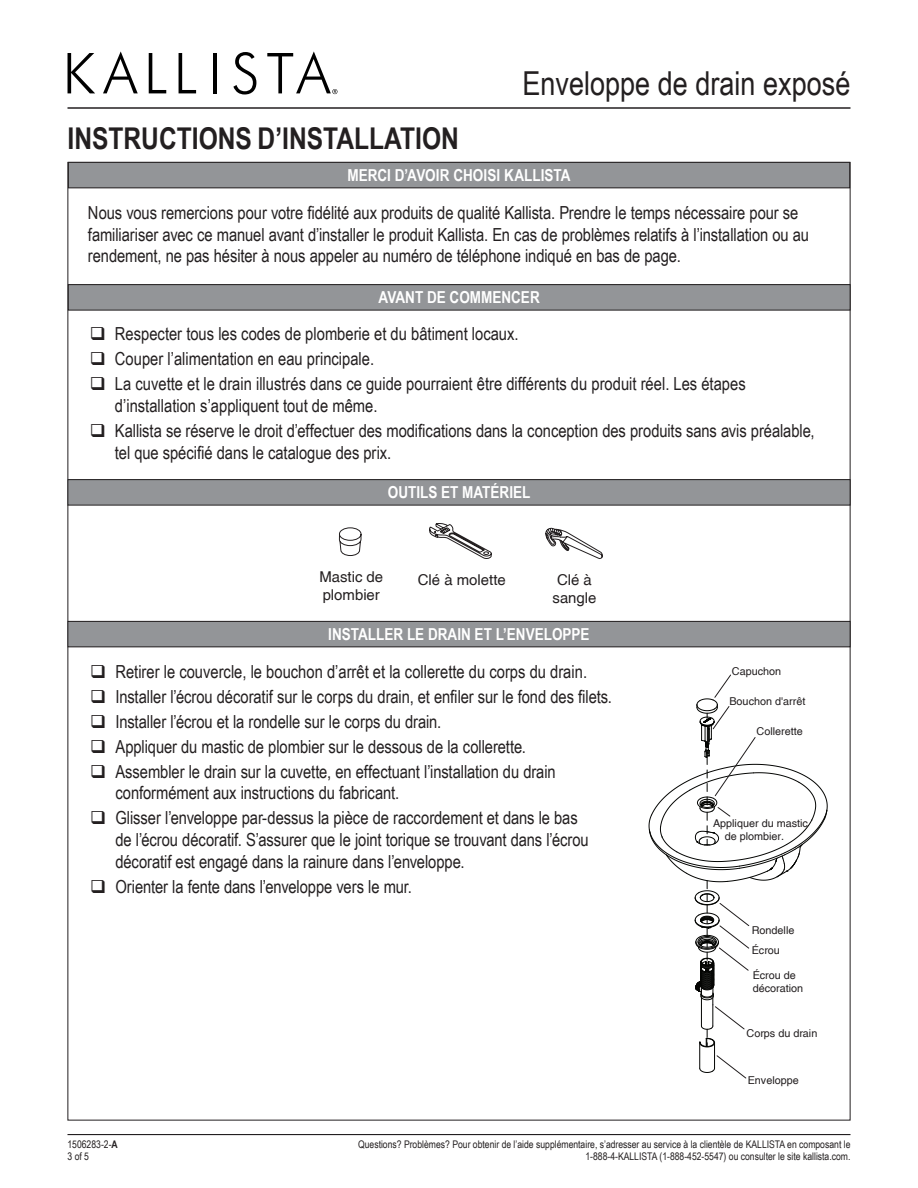
<style>
.page{position:relative;width:918px;height:1188px;background:#fff}
.page>*{position:absolute;margin:0;border:0;box-sizing:border-box;transform-origin:0 0}
.t1{font:33px "Arial Narrow";color:#231f20}
.t2{font:700 30px "Arial Narrow";color:#231f20}
.Body{font:18px/21.6px "Arial Narrow";letter-spacing:-.005em;color:#231f20}
.Section_Heading{font:700 16.5px "Arial Narrow";color:#fff}
.Caution_Line{font:700 16.5px "Arial Narrow";letter-spacing:.005em;color:#fff}
.t3{font:15px/17.9px "Helvetica";color:#231f20;text-align:center}
.t4{font:10.8px/12.9px "Helvetica";color:#211d1e}
.t5{font:10.5px/12.6px "Arial Narrow";color:#231f20}
.s1{font-weight:700}
</style>
<div class="page">
<svg style="left:68px;top:53px;width:27px;height:40px"></svg>
<svg style="left:103px;top:51px;width:35px;height:42px"></svg>
<svg style="left:149px;top:53px;width:17px;height:40px"></svg>
<svg style="left:179px;top:53px;width:17px;height:40px"></svg>
<hr style="left:213px;top:53px;width:4px;height:40px;background:#000">
<svg style="left:233px;top:52px;width:23px;height:42px"></svg>
<svg style="left:267px;top:51px;width:70px;height:43px"></svg>
<hr style="left:68px;top:107px;width:782px;height:2px;background:#231f20">
<hr style="left:68px;top:1134px;width:782px;height:1px;background:#231f20">
<div style="left:68px;top:162px;width:782px;height:26px;background:#939598"></div>
<div style="left:68px;top:162px;width:782px;height:26px;border:1px solid #231f20"></div>
<div style="left:68px;top:285px;width:782px;height:25px;background:#939598"></div>
<div style="left:68px;top:284px;width:782px;height:26px;border:1px solid #231f20"></div>
<div style="left:68px;top:621px;width:782px;height:26px;background:#939598"></div>
<div style="left:68px;top:621px;width:782px;height:26px;border:1px solid #231f20"></div>
<div style="left:68px;top:480px;width:782px;height:25px;background:#939598"></div>
<div style="left:68px;top:479px;width:782px;height:27px;border:1px solid #231f20"></div>
<svg style="left:648px;top:675px;width:180px;height:404px"></svg>
<svg style="left:429px;top:523px;width:63px;height:36px"></svg>
<svg style="left:545px;top:527px;width:58px;height:32px"></svg>
<svg style="left:339px;top:527px;width:23px;height:29px"></svg>
<h2 class="t2" style="left:68px;top:115px;width:393px">INSTRUCTIONS D’INSTALLATION</h2>
<h1 class="t1" style="left:522px;top:59px;width:329px">Enveloppe de drain exposé</h1>
<p class="Caution_Line" style="left:347px;top:163px;width:225px">MERCI D’AVOIR CHOISI KALLISTA</p>
<p class="Body" style="left:88px;top:201px;width:723px">Nous vous remercions pour votre fidélité aux produits de qualité Kallista. Prendre le temps nécessaire pour se familiariser avec ce manuel avant d’installer le produit Kallista. En cas de problèmes relatifs à l’installation ou au rendement, ne pas hésiter à nous appeler au numéro de téléphone indiqué en bas de page.</p>
<p class="Section_Heading" style="left:379px;top:285px;width:163px">AVANT DE COMMENCER</p>
<p class="Body" style="left:115px;top:323px;width:405px">Respecter tous les codes de plomberie et du bâtiment locaux.</p>
<p class="Body" style="left:115px;top:348px;width:261px">Couper l’alimentation en eau principale.</p>
<p class="Body" style="left:115px;top:373px;width:632px">La cuvette et le drain illustrés dans ce guide pourraient être différents du produit réel. Les étapes d’installation s’appliquent tout de même.</p>
<p class="Body" style="left:115px;top:419px;width:701px">Kallista se réserve le droit d’effectuer des modifications dans la conception des produits sans avis préalable, tel que spécifié dans le catalogue des prix.</p>
<p class="Section_Heading" style="left:388px;top:480px;width:144px">OUTILS ET MATÉRIEL</p>
<p class="t3" style="left:319px;top:568px;width:65px;text-align:left">Mastic de plombier</p>
<p class="t3" style="left:418px;top:571px;width:89px">Clé à molette</p>
<p class="t3" style="left:553px;top:571px;width:45px">Clé à sangle</p>
<p class="Section_Heading" style="left:328px;top:622px;width:263px">INSTALLER LE DRAIN ET L’ENVELOPPE</p>
<p class="Body" style="left:115px;top:660px;width:473px">Retirer le couvercle, le bouchon d’arrêt et la collerette du corps du drain.</p>
<p class="Body" style="left:115px;top:685px;width:498px">Installer l’écrou décoratif sur le corps du drain, et enfiler sur le fond des filets.</p>
<p class="Body" style="left:115px;top:710px;width:327px">Installer l’écrou et la rondelle sur le corps du drain.</p>
<p class="Body" style="left:115px;top:735px;width:412px">Appliquer du mastic de plombier sur le dessous de la collerette.</p>
<p class="Body" style="left:115px;top:760px;width:442px">Assembler le drain sur la cuvette, en effectuant l’installation du drain conformément aux instructions du fabricant.</p>
<p class="Body" style="left:115px;top:807px;width:475px">Glisser l’enveloppe par-dessus la pièce de raccordement et dans le bas de l’écrou décoratif. S’assurer que le joint torique se trouvant dans l’écrou décoratif est engagé dans la rainure dans l’enveloppe.</p>
<p class="Body" style="left:115px;top:875px;width:298px">Orienter la fente dans l’enveloppe vers le mur.</p>
<p class="t4" style="left:732px;top:665px;width:51px">Capuchon</p>
<p class="t4" style="left:729px;top:695px;width:77px">Bouchon d'arrêt</p>
<p class="t4" style="left:757px;top:725px;width:48px">Collerette</p>
<p class="t4" style="left:725px;top:817px;width:85px;text-indent:-12px">Appliquer du mastic de plombier.</p>
<p class="t4" style="left:752px;top:920px;width:44px;line-height:19.8px">Rondelle<br>Écrou</p>
<p class="t4" style="left:753px;top:968px;width:52px">Écrou de décoration</p>
<p class="t4" style="left:747px;top:1027px;width:72px">Corps du drain</p>
<p class="t4" style="left:748px;top:1074px;width:53px">Enveloppe</p>
<p class="t5" style="left:68px;top:1137px;width:52px">1506283-2-<span class="s1">A<br></span>3 of 5</p>
<p class="t5" style="left:358px;top:1137px;width:494px;text-align:right">Questions? Problèmes? Pour obtenir de l’aide supplémentaire, s’adresser au service à la clientèle de KALLISTA en composant le<br>1-888-4-KALLISTA (1-888-452-5547) ou consulter le site kallista.com.</p>
</div>
